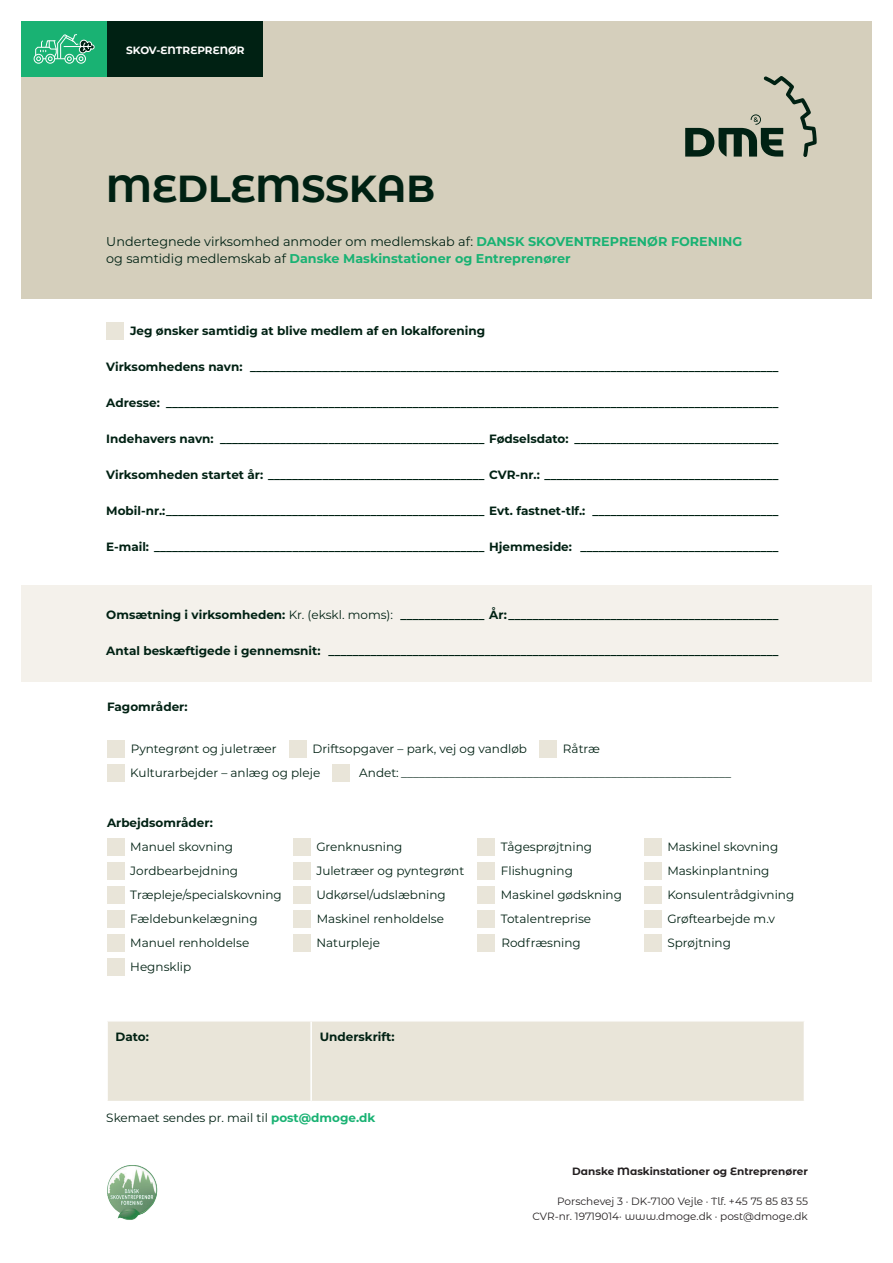
<style>
.page{position:relative;width:893px;height:1263px;background:#fff}
.page>*{position:absolute;margin:0;border:0;box-sizing:border-box;transform-origin:0 0}
.t1{font:700 37.5px "Montserrat Alternates";color:#002113}
.t2{font:12.75px/16.5px "Montserrat";color:#002113}
.t3{font:700 12px "Montserrat";color:#002113}
.t4{font:12px "Montserrat";color:#002113}
.t5{font:10.5px/15px "Montserrat Alternates";color:#231f20;text-align:right}
.t6{font:700 10.5px "Montserrat Alternates";color:#231f20}
.t7{font:700 10.5px "Montserrat Alternates";color:#fff}
.s1{font-weight:700;color:#19b273}
.s2{font-weight:400}
</style>
<div class="page">
<div style="left:21px;top:21px;width:851px;height:277px;background:#d5cfbc"></div>
<div style="left:21px;top:585px;width:851px;height:96px;background:#f4f1eb"></div>
<div style="left:108px;top:1021px;width:696px;height:80px;background:#e9e5d9"></div>
<hr style="left:310px;top:1021px;width:2px;height:80px;background:#fff">
<div style="left:106px;top:323px;width:17px;height:17px;background:#e9e5d9"></div>
<div style="left:107px;top:740px;width:17px;height:17px;background:#e9e5d9"></div>
<div style="left:289px;top:740px;width:17px;height:17px;background:#e9e5d9"></div>
<div style="left:540px;top:740px;width:17px;height:17px;background:#e9e5d9"></div>
<div style="left:107px;top:764px;width:17px;height:17px;background:#e9e5d9"></div>
<div style="left:333px;top:764px;width:17px;height:17px;background:#e9e5d9"></div>
<div style="left:107px;top:838px;width:17px;height:17px;background:#e9e5d9"></div>
<div style="left:293px;top:838px;width:17px;height:17px;background:#e9e5d9"></div>
<div style="left:478px;top:838px;width:17px;height:17px;background:#e9e5d9"></div>
<div style="left:644px;top:838px;width:17px;height:17px;background:#e9e5d9"></div>
<div style="left:107px;top:862px;width:17px;height:17px;background:#e9e5d9"></div>
<div style="left:293px;top:862px;width:17px;height:17px;background:#e9e5d9"></div>
<div style="left:478px;top:862px;width:17px;height:17px;background:#e9e5d9"></div>
<div style="left:644px;top:862px;width:17px;height:17px;background:#e9e5d9"></div>
<div style="left:107px;top:886px;width:17px;height:17px;background:#e9e5d9"></div>
<div style="left:293px;top:886px;width:17px;height:17px;background:#e9e5d9"></div>
<div style="left:478px;top:886px;width:17px;height:17px;background:#e9e5d9"></div>
<div style="left:644px;top:886px;width:17px;height:17px;background:#e9e5d9"></div>
<div style="left:107px;top:910px;width:17px;height:17px;background:#e9e5d9"></div>
<div style="left:293px;top:910px;width:17px;height:17px;background:#e9e5d9"></div>
<div style="left:478px;top:910px;width:17px;height:17px;background:#e9e5d9"></div>
<div style="left:644px;top:910px;width:17px;height:17px;background:#e9e5d9"></div>
<div style="left:107px;top:934px;width:17px;height:17px;background:#e9e5d9"></div>
<div style="left:293px;top:934px;width:17px;height:17px;background:#e9e5d9"></div>
<div style="left:478px;top:934px;width:17px;height:17px;background:#e9e5d9"></div>
<div style="left:644px;top:934px;width:17px;height:17px;background:#e9e5d9"></div>
<div style="left:107px;top:958px;width:17px;height:17px;background:#e9e5d9"></div>
<div style="left:21px;top:21px;width:86px;height:56px;background:#19b273"></div>
<div style="left:34px;top:54px;width:9px;height:10px;border:1px solid #fff;border-radius:50%"></div>
<div style="left:64px;top:54px;width:10px;height:10px;border:1px solid #fff;border-radius:50%"></div>
<div style="left:45px;top:54px;width:10px;height:10px;border:1px solid #fff;border-radius:50%"></div>
<div style="left:76px;top:54px;width:10px;height:10px;border:1px solid #fff;border-radius:50%"></div>
<svg style="left:35px;top:34px;width:60px;height:27px"></svg>
<div style="left:107px;top:21px;width:155px;height:56px;background:#002113"></div>
<svg style="left:685px;top:76px;width:132px;height:81px"></svg>
<img style="left:107px;top:1165px;width:50px;height:55px">
<p class="t7" style="left:126px;top:46px;width:120px">SKOV-ENTREPRENØR</p>
<h1 class="t1" style="left:106px;top:173px;width:330px">MEDLEMSSKAB</h1>
<p class="t2" style="left:106px;top:234px;width:638px">Undertegnede virksomhed anmoder om medlemskab af: <span class="s1">DANSK SKOVENTREPRENØR FORENING </span>og samtidig medlemskab af <span class="s1">Danske Maskinstationer og Entreprenører</span></p>
<p class="t3" style="left:130px;top:323px;width:356px">Jeg ønsker samtidig at blive medlem af en lokalforening</p>
<p class="t3" style="left:106px;top:359px;width:673px">Virksomhedens navn: ________________________________________________________________________________________</p>
<p class="t3" style="left:106px;top:395px;width:673px">Adresse: ______________________________________________________________________________________________________</p>
<p class="t3" style="left:106px;top:431px;width:673px">Indehavers navn: ____________________________________________ Fødselsdato: __________________________________</p>
<p class="t3" style="left:106px;top:467px;width:673px">Virksomheden startet år: ____________________________________ CVR-nr.: _______________________________________</p>
<p class="t3" style="left:106px;top:503px;width:673px">Mobil-nr.: _____________________________________________________ Evt. fastnet-tlf.: _______________________________</p>
<p class="t3" style="left:106px;top:539px;width:674px">E-mail: _______________________________________________________ Hjemmeside: _________________________________</p>
<p class="t3" style="left:106px;top:607px;width:673px">Omsætning i virksomheden: <span class="s2">Kr. (ekskl. moms):</span> ______________ År: _____________________________________________</p>
<p class="t3" style="left:106px;top:643px;width:673px">Antal beskæftigede i gennemsnit: ___________________________________________________________________________</p>
<p class="t3" style="left:107px;top:699px;width:82px">Fagområder:</p>
<p class="t4" style="left:131px;top:743px;width:147px">Pyntegrønt og juletræer</p>
<p class="t4" style="left:312px;top:743px;width:216px">Driftsopgaver – park, vej og vandløb</p>
<p class="t4" style="left:563px;top:743px;width:39px">Råtræ</p>
<p class="t4" style="left:130px;top:767px;width:191px">Kulturarbejder – anlæg og pleje</p>
<p class="t4" style="left:359px;top:767px;width:373px">Andet: _______________________________________________________</p>
<p class="t3" style="left:107px;top:815px;width:107px">Arbejdsområder:</p>
<p class="t4" style="left:130px;top:841px;width:104px">Manuel skovning</p>
<p class="t4" style="left:316px;top:841px;width:88px">Grenknusning</p>
<p class="t4" style="left:501px;top:841px;width:93px">Tågesprøjtning</p>
<p class="t4" style="left:667px;top:841px;width:112px">Maskinel skovning</p>
<p class="t4" style="left:130px;top:865px;width:109px">Jordbearbejdning</p>
<p class="t4" style="left:316px;top:865px;width:149px">Juletræer og pyntegrønt</p>
<p class="t4" style="left:501px;top:865px;width:74px">Flishugning</p>
<p class="t4" style="left:667px;top:865px;width:104px">Maskinplantning</p>
<p class="t4" style="left:130px;top:889px;width:153px">Træpleje/specialskovning</p>
<p class="t4" style="left:316px;top:889px;width:131px">Udkørsel/udslæbning</p>
<p class="t4" style="left:501px;top:889px;width:123px">Maskinel gødskning</p>
<p class="t4" style="left:667px;top:889px;width:128px">Konsulentrådgivning</p>
<p class="t4" style="left:130px;top:913px;width:129px">Fældebunkelægning</p>
<p class="t4" style="left:317px;top:913px;width:129px">Maskinel renholdelse</p>
<p class="t4" style="left:501px;top:913px;width:92px">Totalentreprise</p>
<p class="t4" style="left:667px;top:913px;width:109px">Grøftearbejde m.v</p>
<p class="t4" style="left:130px;top:937px;width:121px">Manuel renholdelse</p>
<p class="t4" style="left:316px;top:937px;width:65px">Naturpleje</p>
<p class="t4" style="left:501px;top:937px;width:81px">Rodfræsning</p>
<p class="t4" style="left:667px;top:937px;width:65px">Sprøjtning</p>
<p class="t4" style="left:130px;top:961px;width:63px">Hegnsklip</p>
<p class="t3" style="left:116px;top:1029px;width:35px">Dato:</p>
<p class="t3" style="left:320px;top:1029px;width:76px">Underskrift:</p>
<p class="t4" style="left:106px;top:1112px;width:270px">Skemaet sendes pr. mail til <span class="s1">post@dmoge.dk</span></p>
<p class="t6" style="left:572px;top:1167px;width:237px">Danske Maskinstationer og Entreprenører</p>
<p class="t5" style="left:532px;top:1195px;width:277px">Porschevej 3 · DK-7100 Vejle · Tlf. +45 75 85 83 55<br>CVR-nr. 19719014· www.dmoge.dk · post@dmoge.dk</p>
</div>
